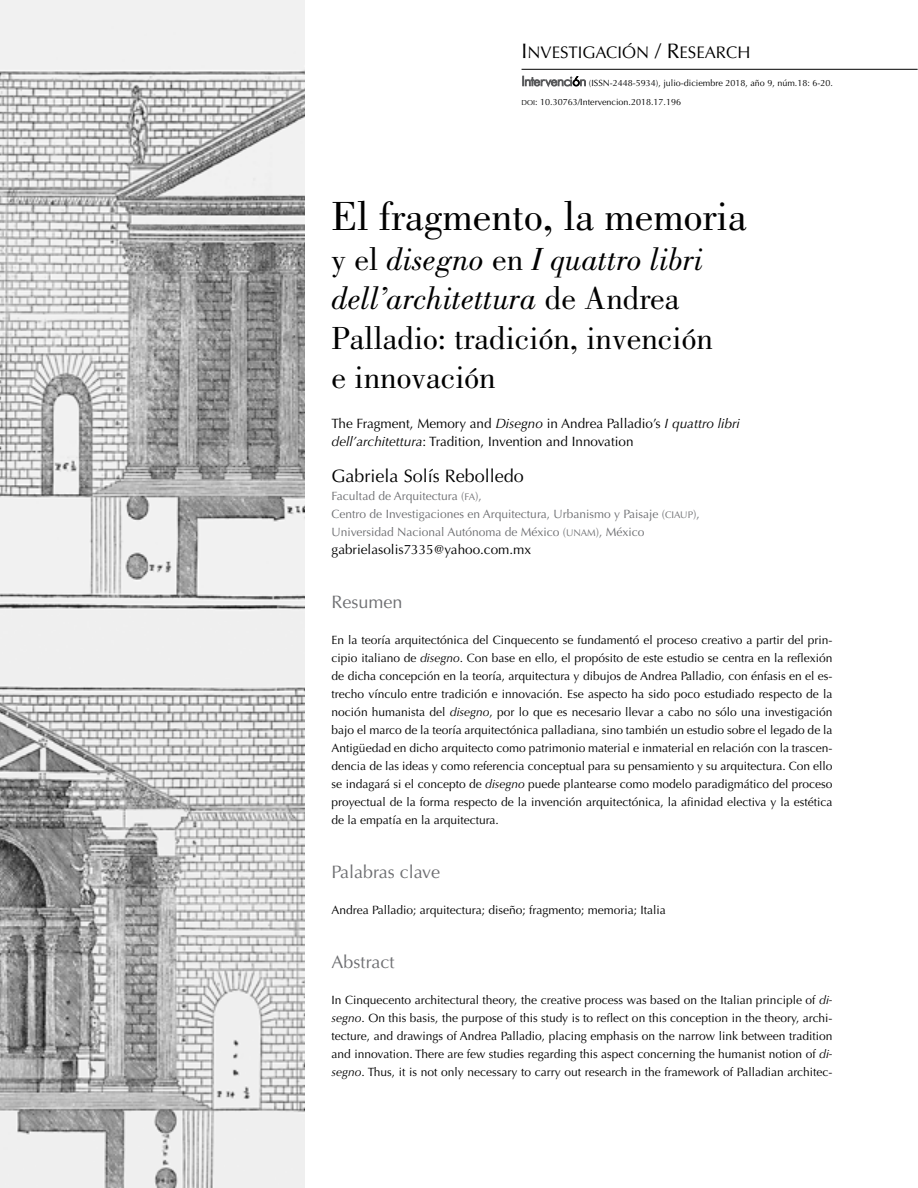
<style>
.page{position:relative;width:918px;height:1188px;background:#fff}
.page>*{position:absolute;margin:0;border:0;box-sizing:border-box;transform-origin:0 0}
.t1{font:42px "Bodoni Std";color:#000}
.t2{font:33px/39.6px "Bodoni Std";color:#000}
.t3{font:18px "Optima LT Std";color:#6d6e71}
.t4{font:18px "Optima LT Std";color:#000}
.t5{font:16.8px "Optima LT Std SC800";color:#000}
.t6{font:13.5px/18px "Optima LT Std";color:#000}
.t7{font:12px/18px "Optima LT Std";color:#000;text-align:justify}
.t8{font:12px/18px "Optima LT Std";color:#6d6e71}
.t9{font:9px "Optima LT Std";color:#000}
.s1{font-size:21px}
.s2{font-family:"Futura BT";font-weight:300;font-size:13.5px;color:#58595b}
.s3{font-family:"Futura BT";font-weight:300;font-size:13.5px}
.s4{font-family:"Optima LT Std SC800";font-size:7.2px}
.s5{font-style:italic}
.s6{font-family:"Optima LT Std SC800";font-size:9.6px}
</style>
<div class="page">
<hr style="left:522px;top:69px;width:396px;height:1px;background:#000">
<svg style="left:522px;top:76px;width:64px;height:11px"></svg>
<img style="left:0;top:0;width:305px;height:1188px">
<h3 class="t5" style="left:522px;top:43px;width:230px"><span class="s1">I</span>NVESTI GACIÓN <span class="s1">/ R</span>ESEARCH</h3>
<p class="t9" style="left:522px;top:78px;width:313px"><span class="s2">Intervenci</span><span class="s3">ó</span><span class="s2">n</span> (ISSN-2448-5934), julio-diciembre 2018, año 9, núm.18: 6-20.</p>
<p class="t9" style="left:522px;top:96px;width:161px"><span class="s4">DOI</span> : 10.30763/Intervencion.2018.17.196</p>
<h1 class="t1" style="left:332px;top:193px;width:417px">El fragmento, la memoria</h1>
<h2 class="t2" style="left:332px;top:239px;width:383px">y el <span class="s5">disegno</span> en <span class="s5">I quattro libri dell’architettura</span> de Andrea<br>Palladio: tradición, invención e innovación</h2>
<p class="t6" style="left:332px;top:415px;width:410px">The Fragment, Memory and <span class="s5">Disegno</span> in Andrea Palladio’s <span class="s5">I quattro libri dell’architettura</span>: Tradition, Invention and Innovation</p>
<h3 class="t4" style="left:332px;top:465px;width:194px">Gabriela Solís Rebolledo</h3>
<p class="t8" style="left:332px;top:487px;width:370px">Facultad de Arquitectura (<span class="s6">FA</span>),<br>Centro de Investigaciones en Arquitectura, Urbanismo y Paisaje (<span class="s6">CIAUP</span>),<br>Universidad Nacional Autónoma de México (<span class="s6">UNAM</span>), México</p>
<p class="t6" style="left:332px;top:541px;width:201px">gabrielasolis7335@yahoo.com.mx</p>
<h3 class="t3" style="left:332px;top:591px;width:73px">Resumen</h3>
<p class="t7" style="left:332px;top:631px;width:502px">En la teoría arquitectónica del Cinquecento se fundamentó el proceso creativo a partir del prin&shy;cipio italiano de <span class="s5">disegno</span>. Con base en ello, el propósito de este estudio se centra en la reflexión de dicha concepción en la teoría, arquitectura y dibujos de Andrea Palladio, con énfasis en el es&shy;trecho vínculo entre tradición e innovación. Ese aspecto ha sido poco estudiado respecto de la noción humanista del <span class="s5">disegno</span>, por lo que es necesario llevar a cabo no sólo una investigación bajo el marco de la teoría arquitectónica palladiana, sino también un estudio sobre el legado de la Antigüedad en dicho arquitecto como patrimonio material e inmaterial en relación con la trascen&shy;dencia de las ideas y como referencia conceptual para su pensamiento y su arquitectura. Con ello se indagará si el concepto de <span class="s5">disegno</span> puede plantearse como modelo paradigmático del proceso proyectual de la forma respecto de la invención arquitectónica, la afinidad electiva y la estética de la empatía en la arquitectura.</p>
<h3 class="t3" style="left:332px;top:861px;width:110px">Palabras clave</h3>
<p class="t7" style="left:332px;top:901px;width:336px">Andrea Palladio; arquitectura; diseño; fragmento; memoria; Italia</p>
<h3 class="t3" style="left:332px;top:951px;width:64px">Abstract</h3>
<p class="t7" style="left:332px;top:991px;width:502px">In Cinquecento architectural theory, the creative process was based on the Italian principle of <span class="s5">di&shy;segno</span>. On this basis, the purpose of this study is to reflect on this conception in the theory, archi&shy;tecture, and drawings of Andrea Palladio, placing emphasis on the narrow link between tradition and innovation. There are few studies regarding this aspect concerning the humanist notion of <span class="s5">di&shy;segno</span>. Thus, it is not only necessary to carry out research in the framework of Palladian architec-</p>
</div>
